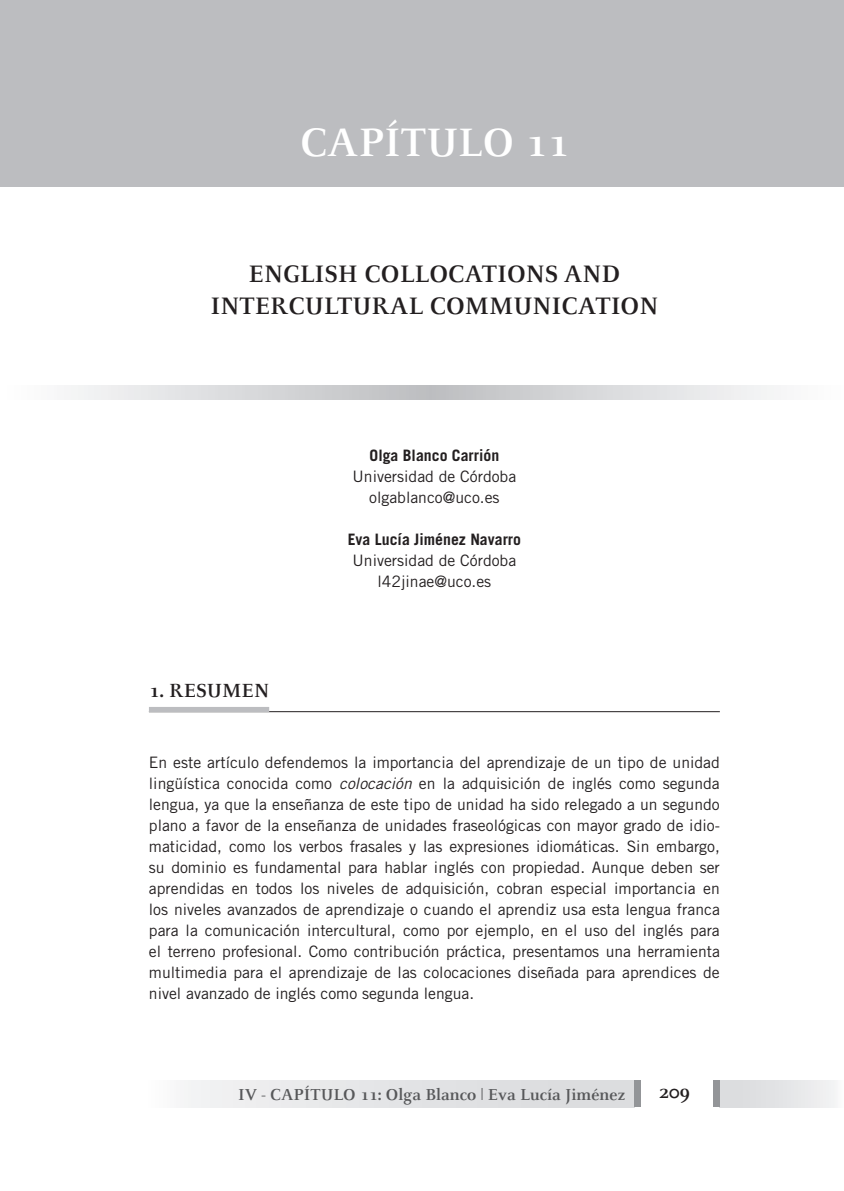
<style>
.page{position:relative;width:844px;height:1191px;background:#fff}
.page>*{position:absolute;margin:0;border:0;box-sizing:border-box;transform-origin:0 0}
.t1{font:700 43.75px "Celeste";color:#fff}
.t2{font:700 26.25px/31.5px "Celeste";color:#231f20;text-align:center}
.t3{font:700 21px "Celeste";color:#231f20}
.t4{font:700 17.5px "Celeste";color:#57585a}
.t5{font:15.75px/21px "Trade Gothic";color:#231f20;text-align:center}
.t6{font:700 15.75px "Trade Gothic";color:#231f20}
.s1{font-style:italic}
</style>
<div class="page">
<div style="left:719px;top:1080px;width:124px;height:27px;background:linear-gradient(to right,#d7d8db,#f3f4f4)"></div>
<div style="left:149px;top:1080px;width:485px;height:27px;background:linear-gradient(to right,#f4f5f6,#d7d8db)"></div>
<div style="left:634px;top:1080px;width:6px;height:27px;background:#939598"></div>
<div style="left:713px;top:1080px;width:6px;height:27px;background:#939598"></div>
<div style="left:0;top:0;width:843px;height:186px;background:#bcbdc0"></div>
<svg style="left:71px;top:386px;width:703px;height:14px;background:#d8d9db"></svg>
<hr style="left:149px;top:711px;width:570px;height:1px;background:#231f20">
<div style="left:149px;top:707px;width:120px;height:5px;background:#bcbdc0"></div>
<h1 class="t1" style="left:300px;top:119px;width:270px">CAPÍTULO 11</h1>
<h2 class="t2" style="left:210px;top:259px;width:449px">ENGLISH COLLOCATIONS AND<br>INTERCULTURAL COMMUNICATION</h2>
<h3 class="t3" style="left:149px;top:679px;width:122px">1. RESUMEN</h3>
<p class="t6" style="left:369px;top:445px;width:131px">Olga Blanco Carrión</p>
<p class="t5" style="left:352px;top:465px;width:165px">Universidad de Córdoba olgablanco@uco.es</p>
<p class="t6" style="left:347px;top:529px;width:175px">Eva Lucía Jiménez Navarro</p>
<p class="t5" style="left:352px;top:549px;width:165px">Universidad de Córdoba l42jinae@uco.es</p>
<p class="t5" style="left:149px;top:752px;width:572px;text-align:justify">En este artículo defendemos la importancia del aprendizaje de un tipo de unidad lingüística conocida como <span class="s1">colocación</span> en la adquisición de inglés como segunda lengua, ya que la enseñanza de este tipo de unidad ha sido relegado a un segundo plano a favor de la enseñanza de unidades fraseológicas con mayor grado de idio&shy;maticidad, como los verbos frasales y las expresiones idiomáticas. Sin embargo, su dominio es fundamental para hablar inglés con propiedad. Aunque deben ser aprendidas en todos los niveles de adquisición, cobran especial importancia en los niveles avanzados de aprendizaje o cuando el aprendiz usa esta lengua franca para la comunicación intercultural, como por ejemplo, en el uso del inglés para el terreno profesional. Como contribución práctica, presentamos una herramienta multimedia para el aprendizaje de las colocaciones diseñada para aprendices de nivel avanzado de inglés como segunda lengua.</p>
<p class="t4" style="left:238px;top:1085px;width:388px">IV - CAPÍTULO 11: Olga Blanco | Eva Lucía Jiménez</p>
<h3 class="t3" style="left:658px;top:1080px;width:33px">209</h3>
</div>
